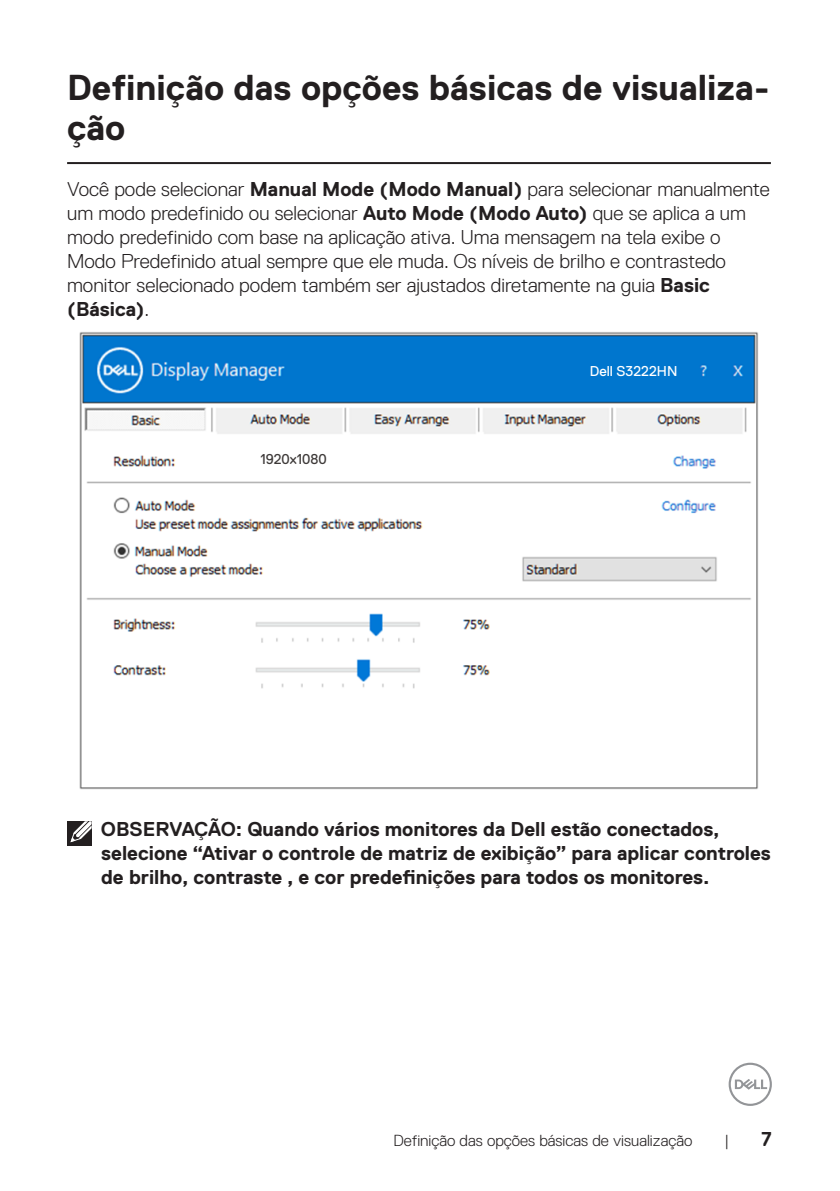
<style>
.page{position:relative;width:840px;height:1191px;background:#fff}
.page>*{position:absolute;margin:0;border:0;box-sizing:border-box;transform-origin:0 0}
.Head_1{font:700 36px/40px "Dell Replica";color:#231f20}
.Paragraph{font:300 20px/24px "Dell Replica";color:#231f20}
.Note{font:700 20px/24px "Dell Replica";color:#231f20}
.t1{font:300 16px "Dell Replica";color:#231f20}
.t2{font:14.2px "Dell Replica";color:#fff}
.t3{font:14.2px "Dell Replica";color:#3e3a39}
.s1{font-weight:700}
</style>
<div class="page">
<svg style="left:728px;top:1062px;width:43px;height:44px"></svg>
<hr style="left:67px;top:162px;width:703px;height:2px;background:#231f20">
<img style="left:79px;top:332px;width:679px;height:458px">
<div style="left:257px;top:449px;width:74px;height:18px;background:#fff"></div>
<div style="left:579px;top:360px;width:109px;height:23px;background:#0076ce"></div>
<div style="left:67px;top:821px;width:24px;height:24px;background:#231f20"></div>
<svg style="left:70px;top:821px;width:22px;height:22px"></svg>
<p class="Head_1" style="left:67px;top:67px;width:703px">Definição das opções básicas de visualiza&shy;ção</p>
<p class="Paragraph" style="left:67px;top:177px;width:703px">Você pode selecionar <span class="s1">Manual Mode (Modo Manual)</span> para selecionar manualmente um modo predefinido ou selecionar <span class="s1">Auto Mode (Modo Auto)</span> que se aplica a um modo predefinido com base na aplicação ativa. Uma mensagem na tela exibe o Modo Predefinido atual sempre que ele muda. Os níveis de brilho e contrastedo monitor selecionado podem também ser ajustados diretamente na guia <span class="s1">Basic (Básica)</span>.</p>
<p class="t3" style="left:260px;top:451px;width:68px">1920x1080</p>
<p class="t2" style="left:589px;top:363px;width:89px">Dell S3222HN</p>
<p class="Note" style="left:101px;top:817px;width:671px">OBSERVAÇÃO: Quando vários monitores da Dell estão conectados, selecione “Ativar o controle de matriz de exibição” para aplicar controles de brilho, contraste , e cor predefinições para todos os monitores.</p>
<p class="t1" style="left:393px;top:1131px;width:300px">Definição das opções básicas de visualização</p>
<p class="t1" style="left:724px;top:1131px;width:6px">|</p>
<p class="Note" style="left:760px;top:1126px;width:12px">7</p>
</div>
